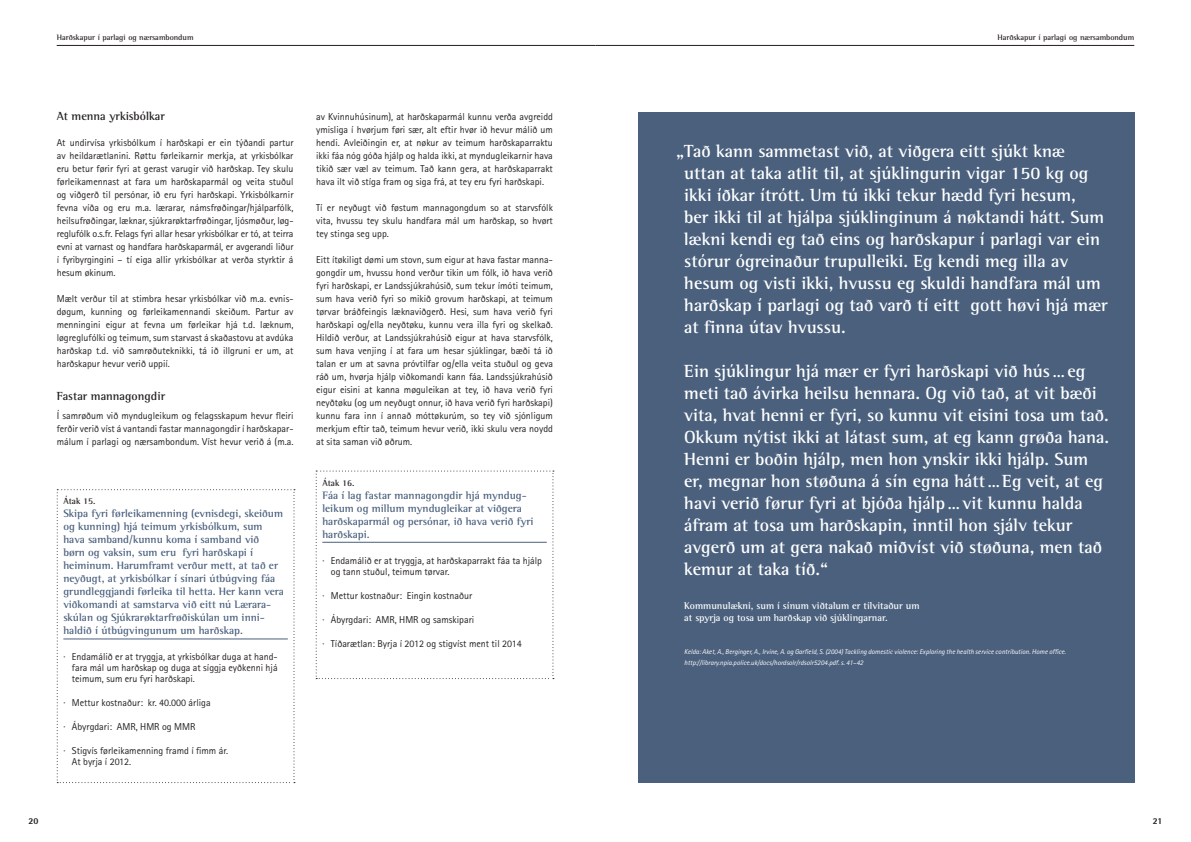
<style>
.page{position:relative;width:1191px;height:842px;background:#fff}
.page>*{position:absolute;margin:0;border:0;box-sizing:border-box;transform-origin:0 0}
.t1{font:700 18px/22px "Rotis Semi Serif";color:#fff}
.t2{font:700 12px "Rotis Semi Serif";color:#231f20}
.t3{font:700 11px/13px "Rotis Semi Serif";color:#4a607d}
.t4{font:10px/13px "Rotis Sans Serif";color:#231f20;text-align:justify}
.t5{font:700 10px/12px "Rotis Semi Serif";color:#fff}
.t6{font:700 9px "Rotis Semi Serif";color:#231f20}
.t7{font:800 9px "Rotis Semi Sans";color:#231f20}
.t8{font:700 8px "Rotis Semi Serif";color:#231f20}
.t9{font:italic 7px/11px "Rotis Sans Serif";color:#fff}
</style>
<div class="page">
<hr style="left:57px;top:45px;width:538px;height:1px;background:#231f20">
<hr style="left:595px;top:45px;width:539px;height:1px;background:#231f20">
<div style="left:638px;top:113px;width:496px;height:670px;background:#4a607d"></div>
<svg style="left:57px;top:489px;width:238px;height:294px"></svg>
<svg style="left:316px;top:471px;width:238px;height:208px"></svg>
<p class="t8" style="left:57px;top:33px;width:138px">Harðskapur í parlagi og nærsambondum</p>
<p class="t8" style="left:997px;top:33px;width:138px">Harðskapur í parlagi og nærsambondum</p>
<p class="t2" style="left:57px;top:109px;width:110px">At menna yrkisbólkar</p>
<p class="t4" style="left:57px;top:136px;width:238px">At undirvísa yrkisbólkum í harðskapi er ein týðandi partur av heildarætlanini. Røttu førleikarnir merkja, at yrkisbólkar eru betur førir fyri at gerast varugir við harðskap. Tey skulu førleikamennast at fara um harðskaparmál og veita stuðul og viðgerð til persónar, ið eru fyri harðskapi. Yrkisbólkarnir fevna víða og eru m.a. lærarar, námsfrøðingar/hjálparfólk, heilsufrøðingar, læknar, sjúkrarøktarfrøðingar, ljósmøður, løg&shy;reglufólk o.s.fr. Felags fyri allar hesar yrkisbólkar er tó, at teirra evni at varnast og handfara harðskaparmál, er avgerandi liður í fyribyrgingini – tí eiga allir yrkisbólkar at verða styrktir á hesum økinum.</p>
<p class="t4" style="left:57px;top:292px;width:238px">Mælt verður til at stimbra hesar yrkisbólkar við m.a. evnis&shy;døgum, kunning og førleikamennandi skeiðum. Partur av menningini eigur at fevna um førleikar hjá t.d. læknum, løgreglufólki og teimum, sum starvast á skaðastovu at avdúka harðskap t.d. við samrøðuteknikki, tá ið illgruni er um, at harðskapur hevur verið uppií.</p>
<p class="t2" style="left:57px;top:389px;width:110px">Fastar mannagongdir</p>
<p class="t4" style="left:57px;top:409px;width:238px">Í samrøðum við myndugleikum og felagsskapum hevur fleiri ferðir verið víst á vantandi fastar mannagongdir í harðskapar&shy;málum í parlagi og nærsambondum. Víst hevur verið á (m.a.</p>
<p class="t6" style="left:63px;top:496px;width:33px">Átak 15.</p>
<p class="t3" style="left:63px;top:507px;width:222px">Skipa fyri førleikamenning (evnisdegi, skeiðum og kunning) hjá teimum yrkisbólkum, sum hava samband/kunnu koma í samband við<br>børn og vaksin, sum eru fyri harðskapi í heiminum. Harumframt verður mett, at tað er neyðugt, at yrkisbólkar í sínari útbúgving fáa grundleggjandi førleika til hetta. Her kann vera viðkomandi at samstarva við eitt nú Lærara&shy;skúlan og Sjúkrarøktarfrøðiskúlan um inni&shy;haldið í útbúgvingunum um harðskap.</p>
<p class="t4" style="left:72px;top:651px;width:207px;line-height:11px;text-indent:-8px">· Endamálið er at tryggja, at yrkisbólkar duga at hand&shy;fara mál um harðskap og duga at síggja eyðkenni hjá teimum, sum eru fyri harðskapi.</p>
<p class="t4" style="left:63px;top:696px;width:149px">· Mettur kostnaður: kr. 40.000 árliga</p>
<p class="t4" style="left:63px;top:720px;width:134px">· Ábyrgdari: AMR, HMR og MMR</p>
<p class="t4" style="left:72px;top:745px;width:158px;line-height:11px;text-indent:-8px">· Stigvís førleikamenning framd í fimm ár.<br>At byrja í 2012.</p>
<p class="t4" style="left:316px;top:110px;width:238px">av Kvinnuhúsinum), at harðskaparmál kunnu verða avgreidd ymisliga í hvørjum føri sær, alt eftir hvør ið hevur málið um hendi. Avleiðingin er, at nøkur av teimum harðskaparraktu ikki fáa nóg góða hjálp og halda ikki, at myndugleikarnir hava tikið sær væl av teimum. Tað kann gera, at harðskaparrakt hava ilt við stíga fram og siga frá, at tey eru fyri harðskapi.</p>
<p class="t4" style="left:316px;top:201px;width:238px">Tí er neyðugt við føstum mannagongdum so at starvsfólk vita, hvussu tey skulu handfara mál um harðskap, so hvørt tey stinga seg upp.</p>
<p class="t4" style="left:316px;top:253px;width:238px">Eitt ítøkiligt dømi um stovn, sum eigur at hava fastar manna&shy;gongdir um, hvussu hond verður tikin um fólk, ið hava verið fyri harðskapi, er Landssjúkrahúsið, sum tekur ímóti teimum, sum hava verið fyri so mikið grovum harðskapi, at teimum tørvar bráðfeingis læknaviðgerð. Hesi, sum hava verið fyri harðskapi og/ella neyðtøku, kunnu vera illa fyri og skelkað.<br>Hildið verður, at Landssjúkrahúsið eigur at hava starvsfólk, sum hava venjing í at fara um hesar sjúklingar, bæði tá ið talan er um at savna próvtilfar og/ella veita stuðul og geva ráð um, hvørja hjálp viðkomandi kann fáa. Landssjúkrahúsið eigur eisini at kanna møguleikan at tey, ið hava verið fyri neyðtøku (og um neyðugt onnur, ið hava verið fyri harðskapi) kunnu fara inn í annað móttøkurúm, so tey við sjónligum merkjum eftir tað, teimum hevur verið, ikki skulu vera noydd at sita saman við øðrum.</p>
<p class="t6" style="left:322px;top:477px;width:33px">Átak 16.</p>
<p class="t3" style="left:322px;top:488px;width:213px">Fáa í lag fastar mannagongdir hjá myndug&shy;leikum og millum myndugleikar at viðgera harðskaparmál og persónar, ið hava verið fyri harðskapi.</p>
<p class="t4" style="left:331px;top:555px;width:213px;line-height:11px;text-indent:-8px">· Endamálið er at tryggja, at harðskaparrakt fáa ta hjálp og tann stuðul, teimum tørvar.</p>
<p class="t4" style="left:322px;top:589px;width:151px">· Mettur kostnaður: Eingin kostnaður</p>
<p class="t4" style="left:322px;top:613px;width:153px">· Ábyrgdari: AMR, HMR og samskipari</p>
<p class="t4" style="left:322px;top:637px;width:201px">· Tíðarætlan: Byrja í 2012 og stigvíst ment til 2014</p>
<p class="t1" style="left:684px;top:140px;width:425px;text-indent:-8px">„Tað kann sammetast við, at viðgera eitt sjúkt knæ uttan at taka atlit til, at sjúklingurin vigar 150 kg og ikki íðkar ítrótt. Um tú ikki tekur hædd fyri hesum,<br>ber ikki til at hjálpa sjúklinginum á nøktandi hátt. Sum lækni kendi eg tað eins og harðskapur í parlagi var ein stórur ógreinaður trupulleiki. Eg kendi meg illa av hesum og visti ikki, hvussu eg skuldi handfara mál um harðskap í parlagi og tað varð tí eitt gott høvi hjá mær at finna útav hvussu.</p>
<p class="t1" style="left:684px;top:360px;width:426px">Ein sjúklingur hjá mær er fyri harðskapi við hús…eg meti tað ávirka heilsu hennara. Og við tað, at vit bæði vita, hvat henni er fyri, so kunnu vit eisini tosa um tað.<br>Okkum nýtist ikki at látast sum, at eg kann grøða hana.<br>Henni er boðin hjálp, men hon ynskir ikki hjálp. Sum er, megnar hon støðuna á sín egna hátt…Eg veit, at eg havi verið førur fyri at bjóða hjálp…vit kunnu halda áfram at tosa um harðskapin, inntil hon sjálv tekur avgerð um at gera nakað miðvíst við støðuna, men tað kemur at taka tíð.“</p>
<p class="t5" style="left:684px;top:599px;width:237px">Kommunulækni, sum í sínum viðtalum er tilvitaður um at spyrja og tosa um harðskap við sjúklingarnar.</p>
<p class="t9" style="left:684px;top:646px;width:383px">Kelda: Aket, A., Berginger, A., Irvine, A. og Garfield, S. (2004) Tackling domestic violence: Exploring the health service contribution. Home office. http://library.npia.police.uk/docs/hordsolr/rdsolr5204.pdf. s. 41–42</p>
<p class="t7" style="left:28px;top:815px;width:12px">20</p>
<p class="t7" style="left:1153px;top:815px;width:11px">21</p>
</div>
